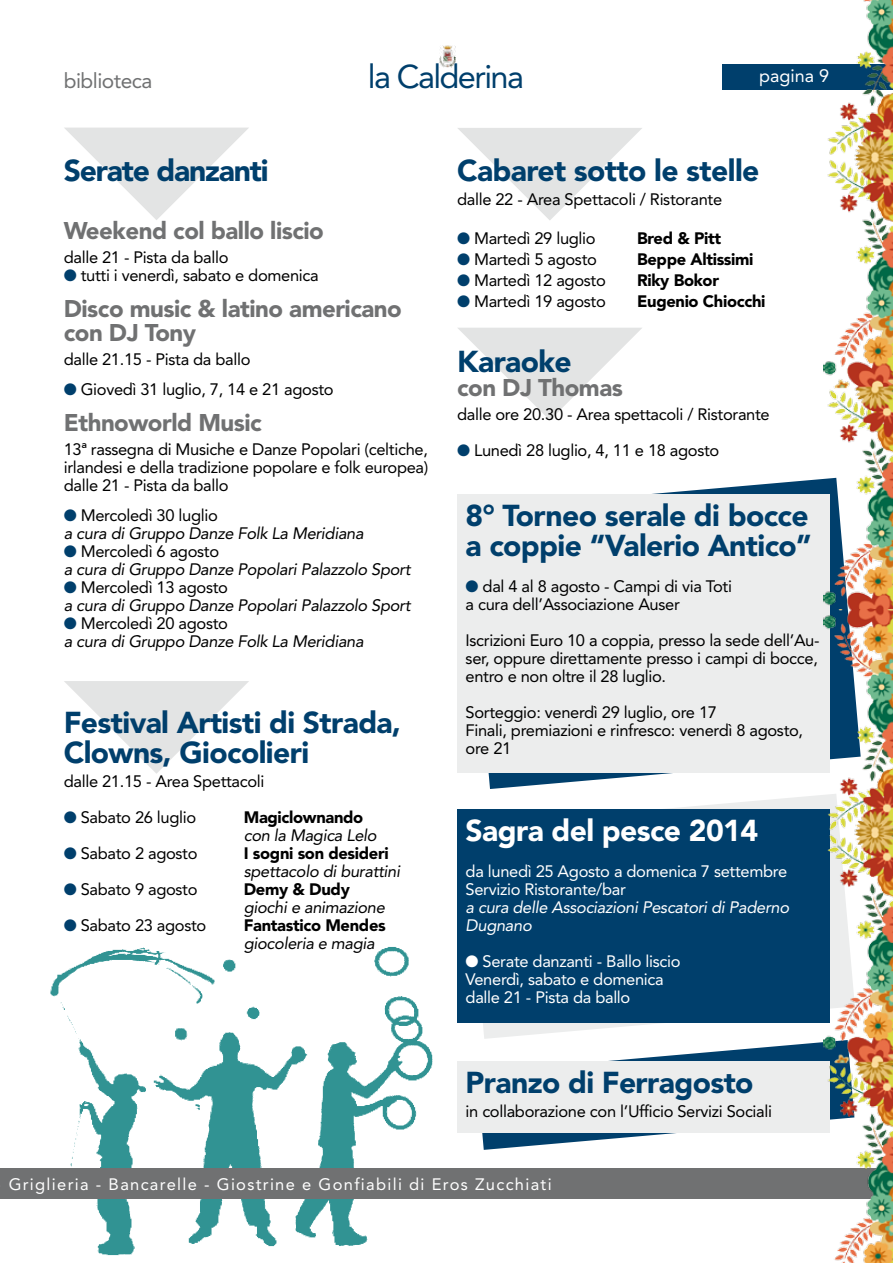
<style>
.page{position:relative;width:893px;height:1263px;background:#fff}
.page>*{position:absolute;margin:0;border:0;box-sizing:border-box;transform-origin:0 0}
.t1{font:32.7px "Avenir LT Std";letter-spacing:-.05em;color:#003f6c}
.t2{font:900 30px/30px "Avenir LT Std";letter-spacing:-.02em;color:#003f6c}
.t3{font:900 30px "Avenir LT Std";letter-spacing:-.02em;color:#fff}
.t4{font:900 24px/24px "Avenir LT Std";letter-spacing:-.02em;color:#707172}
.t5{font:21px "Avenir LT Std";letter-spacing:-.025em;color:#707172}
.t6{font:18px "Avenir LT Std";color:#fff}
.t7{font:16.5px/18px "Avenir LT Std";letter-spacing:-.02em;color:#000}
.t8{font:italic 16.5px/18px "Avenir LT Std";letter-spacing:-.02em;color:#000}
.t9{font:16.5px/18px "Avenir LT Std";letter-spacing:-.02em;color:#fff}
.t10{font:900 16.5px "Avenir LT Std";letter-spacing:-.02em;color:#000}
.t11{font:16.5px "Avenir LT Std";letter-spacing:.08em;color:#fff}
.t12{font:italic 16.5px/18px "Avenir LT Std";letter-spacing:-.02em;color:#fff}
.s1{color:#003f6c}
.s2{font-style:normal}
</style>
<div class="page">
<img style="left:50px;top:947px;width:110px;height:309px">
<img style="left:145px;top:952px;width:137px;height:304px">
<img style="left:282px;top:947px;width:151px;height:299px">
<svg style="left:466px;top:478px;width:358px;height:311px"></svg>
<svg style="left:65px;top:128px;width:183px;height:92px"></svg>
<svg style="left:458px;top:128px;width:184px;height:92px"></svg>
<svg style="left:64px;top:681px;width:185px;height:93px"></svg>
<svg style="left:458px;top:328px;width:184px;height:92px"></svg>
<div style="left:457px;top:495px;width:372px;height:278px;background:#eceded"></div>
<svg style="left:483px;top:795px;width:341px;height:244px"></svg>
<svg style="left:482px;top:1040px;width:342px;height:110px"></svg>
<div style="left:457px;top:1061px;width:372px;height:72px;background:#eceded"></div>
<div style="left:457px;top:809px;width:372px;height:214px;background:#003f6c"></div>
<img style="left:439px;top:45px;width:16px;height:22px">
<div style="left:723px;top:64px;width:170px;height:25px;background:#003f6c"></div>
<div style="left:0;top:1168px;width:893px;height:31px;background:#707172"></div>
<img style="left:824px;top:0;width:69px;height:1263px">
<p class="t5" style="left:64px;top:69px;width:90px">biblioteca</p>
<h1 class="t1" style="left:368px;top:58px;width:158px">la Calderina</h1>
<p class="t6" style="left:759px;top:65px;width:72px">pagina 9</p>
<h2 class="t2" style="left:64px;top:156px;width:206px">Serate danzanti</h2>
<h3 class="t4" style="left:64px;top:219px;width:262px">Weekend col ballo liscio</h3>
<p class="t7" style="left:64px;top:248px;width:166px">dalle 21 - Pista da ballo</p>
<p class="t7" style="left:64px;top:266px;width:256px"><span class="s1">●</span> tutti i venerdì, sabato e domenica</p>
<h3 class="t4" style="left:64px;top:297px;width:340px">Disco music &amp; latino americano con DJ Tony</h3>
<p class="t7" style="left:64px;top:350px;width:188px">dalle 21.15 - Pista da ballo</p>
<p class="t7" style="left:64px;top:380px;width:271px"><span class="s1">●</span> Giovedì 31 luglio, 7, 14 e 21 agosto</p>
<h3 class="t4" style="left:64px;top:411px;width:200px">Ethnoworld Music</h3>
<p class="t7" style="left:64px;top:440px;width:366px;text-align:justify">13ª rassegna di Musiche e Danze Popolari (celtiche, irlandesi e della tradizione popolare e folk europea) dalle 21 - Pista da ballo</p>
<p class="t8" style="left:64px;top:507px;width:301px"><span class="s1">●</span> <span class="s2">Mercoledì 30 luglio<br></span>a cura di Gruppo Danze Folk La Meridiana</p>
<p class="t8" style="left:64px;top:543px;width:348px"><span class="s1">●</span> <span class="s2">Mercoledì 6 agosto<br></span>a cura di Gruppo Danze Popolari Palazzolo Sport</p>
<p class="t8" style="left:64px;top:579px;width:348px"><span class="s1">●</span> <span class="s2">Mercoledì 13 agosto<br></span>a cura di Gruppo Danze Popolari Palazzolo Sport</p>
<p class="t8" style="left:64px;top:615px;width:301px"><span class="s1">●</span> <span class="s2">Mercoledì 20 agosto<br></span>a cura di Gruppo Danze Folk La Meridiana</p>
<h2 class="t2" style="left:64px;top:707px;width:339px">Festival Artisti di Strada,<br>Clowns, Giocolieri</h2>
<p class="t7" style="left:64px;top:772px;width:202px">dalle 21.15 - Area Spettacoli</p>
<p class="t7" style="left:64px;top:808px;width:134px"><span class="s1">●</span> Sabato 26 luglio</p>
<p class="t10" style="left:244px;top:807px;width:121px">Magiclownando</p>
<p class="t8" style="left:244px;top:826px;width:134px">con la Magica Lelo</p>
<p class="t7" style="left:64px;top:844px;width:135px"><span class="s1">●</span> Sabato 2 agosto</p>
<p class="t10" style="left:244px;top:843px;width:146px">I sogni son desideri</p>
<p class="t8" style="left:244px;top:862px;width:158px">spettacolo di burattini</p>
<p class="t7" style="left:64px;top:880px;width:135px"><span class="s1">●</span> Sabato 9 agosto</p>
<p class="t10" style="left:244px;top:879px;width:108px">Demy &amp; Dudy</p>
<p class="t8" style="left:244px;top:898px;width:143px">giochi e animazione</p>
<p class="t7" style="left:64px;top:916px;width:144px"><span class="s1">●</span> Sabato 23 agosto</p>
<p class="t10" style="left:244px;top:915px;width:143px">Fantastico Mendes</p>
<p class="t8" style="left:244px;top:934px;width:133px">giocoleria e magia</p>
<h2 class="t2" style="left:457px;top:156px;width:304px">Cabaret sotto le stelle</h2>
<p class="t7" style="left:457px;top:191px;width:267px">dalle 22 - Area Spettacoli / Ristorante</p>
<p class="t7" style="left:457px;top:230px;width:140px"><span class="s1">●</span> Martedì 29 luglio</p>
<p class="t10" style="left:637px;top:228px;width:86px">Bred &amp; Pitt</p>
<p class="t7" style="left:457px;top:251px;width:141px"><span class="s1">●</span> Martedì 5 agosto</p>
<p class="t10" style="left:637px;top:249px;width:118px">Beppe Altissimi</p>
<p class="t7" style="left:457px;top:272px;width:150px"><span class="s1">●</span> Martedì 12 agosto</p>
<p class="t10" style="left:637px;top:270px;width:83px">Riky Bokor</p>
<p class="t7" style="left:457px;top:293px;width:150px"><span class="s1">●</span> Martedì 19 agosto</p>
<p class="t10" style="left:637px;top:291px;width:130px">Eugenio Chiocchi</p>
<h2 class="t2" style="left:457px;top:346px;width:116px">Karaoke</h2>
<h3 class="t4" style="left:457px;top:375px;width:167px">con DJ Thomas</h3>
<p class="t7" style="left:457px;top:405px;width:314px">dalle ore 20.30 - Area spettacoli / Ristorante</p>
<p class="t7" style="left:457px;top:441px;width:264px"><span class="s1">●</span> Lunedì 28 luglio, 4, 11 e 18 agosto</p>
<h2 class="t2" style="left:466px;top:500px;width:348px">8° Torneo serale di bocce a coppie “Valerio Antico”</h2>
<p class="t7" style="left:466px;top:577px;width:268px"><span class="s1">●</span> dal 4 al 8 agosto - Campi di via Toti a cura dell’Associazione Auser</p>
<p class="t7" style="left:466px;top:631px;width:355px;text-align:justify">Iscrizioni Euro 10 a coppia, presso la sede dell’Au&shy;ser, oppure direttamente presso i campi di bocce, entro e non oltre il 28 luglio.</p>
<p class="t7" style="left:466px;top:703px;width:339px">Sorteggio: venerdì 29 luglio, ore 17<br>Finali, premiazioni e rinfresco: venerdì 8 agosto, ore 21</p>
<h2 class="t3" style="left:466px;top:812px;width:294px">Sagra del pesce 2014</h2>
<p class="t9" style="left:466px;top:862px;width:323px">da lunedì 25 Agosto a domenica 7 settembre<br>Servizio Ristorante/bar</p>
<p class="t12" style="left:466px;top:898px;width:325px">a cura delle Associazioni Pescatori di Paderno<br>Dugnano</p>
<p class="t9" style="left:466px;top:952px;width:216px">● Serate danzanti - Ballo liscio<br>Venerdì, sabato e domenica dalle 21 - Pista da ballo</p>
<h2 class="t2" style="left:466px;top:1067px;width:289px">Pranzo di Ferragosto</h2>
<p class="t7" style="left:466px;top:1102px;width:308px">in collaborazione con l’Ufficio Servizi Sociali</p>
<p class="t11" style="left:9px;top:1175px;width:545px">Griglieria - Bancarelle - Giostrine e Gonfiabili di Eros Zucchiati</p>
</div>
